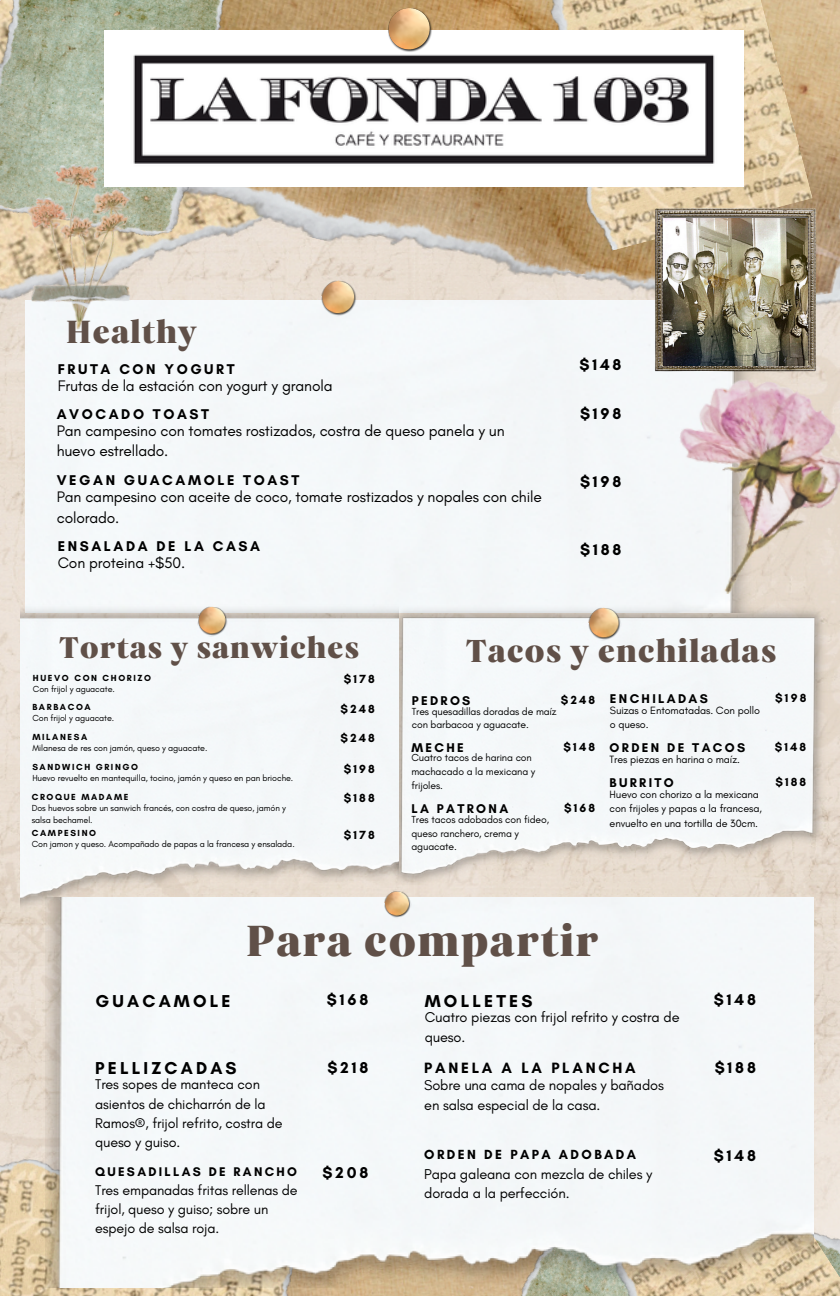
<style>
.page{position:relative;width:840px;height:1296px;background:#fff}
.page>*{position:absolute;margin:0;border:0;box-sizing:border-box;transform-origin:0 0}
.t1{font:44.4px "Carelia Upright";letter-spacing:.025em;color:#605048}
.t2{font:32.8px "Carelia Upright";letter-spacing:.025em;color:#605048}
.t3{font:32.4px "Carelia Upright";letter-spacing:.025em;color:#605048}
.t4{font:30.4px "Carelia Upright";letter-spacing:.025em;color:#605048}
.t5{font:700 17.6px "Glacial Indifference";letter-spacing:.18em;color:#000}
.t6{font:700 16px "Glacial Indifference";letter-spacing:.18em;color:#000}
.t7{font:15.6px/20.8px "Glacial Indifference";letter-spacing:-.01em;color:#000}
.t8{font:700 15.2px "Glacial Indifference";letter-spacing:.18em;color:#000}
.t9{font:14.4px/19.2px "Glacial Indifference";letter-spacing:-.01em;color:#000}
.t10{font:700 14.4px "Glacial Indifference";letter-spacing:.18em;color:#000}
.t11{font:700 13.6px "Glacial Indifference";letter-spacing:.18em;color:#000}
.t12{font:700 12.8px "Glacial Indifference";letter-spacing:.18em;color:#000}
.t13{font:700 12px "Glacial Indifference";letter-spacing:.18em;color:#000}
.t14{font:10.8px/14.4px "Glacial Indifference";letter-spacing:-.01em;color:#000}
.t15{font:10.4px/14px "Glacial Indifference";letter-spacing:-.01em;color:#000}
.t16{font:8.8px/12px "Glacial Indifference";letter-spacing:-.01em;color:#000}
.t17{font:700 8.8px "Glacial Indifference";letter-spacing:.18em;color:#000}
</style>
<div class="page">
<img style="left:0;top:347px;width:840px;height:807px">
<img style="left:142px;top:0;width:698px;height:365px">
<img style="left:517px;top:0;width:296px;height:254px">
<img style="left:0;top:0;width:253px;height:254px">
<img style="left:302px;top:1287px;width:190px;height:9px">
<img style="left:492px;top:1100px;width:348px;height:196px">
<img style="left:0;top:1154px;width:302px;height:142px">
<img style="left:584px;top:1157px;width:256px;height:139px">
<div style="left:26px;top:300px;width:627px;height:306px;background:#f4f8f9"></div>
<img style="left:46px;top:897px;width:768px;height:390px">
<img style="left:383px;top:890px;width:30px;height:30px">
<img style="left:647px;top:365px;width:193px;height:249px">
<img style="left:398px;top:606px;width:431px;height:279px">
<img style="left:587px;top:606px;width:36px;height:36px">
<img style="left:320px;top:279px;width:39px;height:39px">
<img style="left:20px;top:605px;width:378px;height:309px">
<img style="left:197px;top:606px;width:32px;height:32px">
<img style="left:105px;top:30px;width:639px;height:156px">
<img style="left:653px;top:206px;width:168px;height:165px">
<img style="left:19px;top:159px;width:123px;height:174px">
<img style="left:388px;top:7px;width:45px;height:46px">
<img style="left:664px;top:218px;width:144px;height:147px">
<h2 class="t2" style="left:66px;top:312px;width:132px">Healthy</h2>
<p class="t10" style="left:58px;top:361px;width:178px">FRUTA CON YOGURT</p>
<p class="t7" style="left:58px;top:375px;width:276px">Frutas de la estación con yogurt y granola</p>
<p class="t10" style="left:57px;top:405px;width:154px">AVOCADO TOAST</p>
<p class="t7" style="left:57px;top:420px;width:449px">Pan campesino con tomates rostizados, costra de queso panela y un huevo estrellado.</p>
<p class="t10" style="left:57px;top:472px;width:244px">VEGAN GUACAMOLE TOAST</p>
<p class="t7" style="left:57px;top:486px;width:487px">Pan campesino con aceite de coco, tomate rostizados y nopales con chile colorado.</p>
<p class="t10" style="left:58px;top:538px;width:204px">ENSALADA DE LA CASA</p>
<p class="t7" style="left:58px;top:552px;width:129px">Con proteina +$50.</p>
<p class="t6" style="left:579px;top:355px;width:44px">$148</p>
<p class="t6" style="left:580px;top:404px;width:43px">$198</p>
<p class="t6" style="left:580px;top:472px;width:43px">$198</p>
<p class="t6" style="left:580px;top:540px;width:43px">$188</p>
<h3 class="t4" style="left:59px;top:630px;width:302px">Tortas y sanwiches</h3>
<p class="t17" style="left:33px;top:672px;width:120px">HUEVO CON CHORIZO</p>
<p class="t16" style="left:33px;top:682px;width:83px">Con frijol y aguacate.</p>
<p class="t17" style="left:32px;top:702px;width:60px">BARBACOA</p>
<p class="t16" style="left:32px;top:712px;width:83px">Con frijol y aguacate.</p>
<p class="t17" style="left:32px;top:732px;width:56px">MILANESA</p>
<p class="t16" style="left:32px;top:742px;width:177px">Milanesa de res con jamón, queso y aguacate.</p>
<p class="t17" style="left:32px;top:762px;width:107px">SANDWICH GRINGO</p>
<p class="t16" style="left:32px;top:772px;width:262px">Huevo revuelto en mantequilla, tocino, jamón y queso en pan brioche.</p>
<p class="t17" style="left:32px;top:791px;width:98px">CROQUE MADAME</p>
<p class="t16" style="left:32px;top:802px;width:256px">Dos huevos sobre un sanwich francés, con costra de queso, jamón y salsa bechamel.</p>
<p class="t17" style="left:32px;top:828px;width:66px">CAMPESINO</p>
<p class="t16" style="left:32px;top:838px;width:264px">Con jamon y queso. Acompañado de papas a la francesa y ensalada.</p>
<p class="t13" style="left:344px;top:672px;width:32px">$178</p>
<p class="t13" style="left:341px;top:701px;width:36px">$248</p>
<p class="t13" style="left:341px;top:731px;width:36px">$248</p>
<p class="t13" style="left:344px;top:762px;width:33px">$198</p>
<p class="t13" style="left:344px;top:791px;width:32px">$188</p>
<p class="t13" style="left:344px;top:827px;width:32px">$178</p>
<h3 class="t3" style="left:466px;top:632px;width:312px">Tacos y enchiladas</h3>
<p class="t12" style="left:412px;top:693px;width:60px">PEDROS</p>
<p class="t15" style="left:412px;top:704px;width:146px">Tres quesadillas doradas de maíz con barbacoa y aguacate.</p>
<p class="t12" style="left:412px;top:739px;width:54px">MECHE</p>
<p class="t15" style="left:412px;top:751px;width:125px">Cuatro tacos de harina con machacado a la mexicana y frijoles.</p>
<p class="t12" style="left:411px;top:801px;width:98px">LA PATRONA</p>
<p class="t15" style="left:411px;top:812px;width:139px">Tres tacos adobados con fideo, queso ranchero, crema y aguacate.</p>
<p class="t13" style="left:775px;top:690px;width:33px">$198</p>
<p class="t13" style="left:775px;top:739px;width:33px">$148</p>
<p class="t13" style="left:775px;top:775px;width:32px">$188</p>
<p class="t12" style="left:610px;top:691px;width:100px">ENCHILADAS</p>
<p class="t14" style="left:610px;top:703px;width:151px">Suizas o Entomatadas. Con pollo o queso.</p>
<p class="t12" style="left:610px;top:740px;width:137px">ORDEN DE TACOS</p>
<p class="t14" style="left:610px;top:752px;width:132px">Tres piezas en harina o maíz.</p>
<p class="t12" style="left:610px;top:775px;width:66px">BURRITO</p>
<p class="t14" style="left:610px;top:787px;width:154px">Huevo con chorizo a la mexicana con frijoles y papas a la francesa, envuelto en una tortilla de 30cm.</p>
<p class="t13" style="left:561px;top:693px;width:36px">$248</p>
<p class="t13" style="left:564px;top:739px;width:33px">$148</p>
<p class="t13" style="left:564px;top:800px;width:33px">$168</p>
<h1 class="t1" style="left:246px;top:914px;width:354px">Para compartir</h1>
<p class="t5" style="left:96px;top:990px;width:136px">GUACAMOLE</p>
<p class="t5" style="left:95px;top:1058px;width:143px">PELLIZCADAS</p>
<p class="t9" style="left:95px;top:1075px;width:189px">Tres sopes de manteca con asientos de chicharrón de la<br>Ramos®, frijol refrito, costra de queso y guiso.</p>
<p class="t12" style="left:95px;top:1164px;width:203px">QUESADILLAS DE RANCHO</p>
<p class="t9" style="left:95px;top:1181px;width:204px">Tres empanadas fritas rellenas de frijol, queso y guiso; sobre un espejo de salsa roja.</p>
<p class="t6" style="left:327px;top:990px;width:43px">$168</p>
<p class="t6" style="left:328px;top:1058px;width:42px">$218</p>
<p class="t6" style="left:323px;top:1163px;width:47px">$208</p>
<p class="t5" style="left:425px;top:990px;width:109px">MOLLETES</p>
<p class="t9" style="left:425px;top:1008px;width:256px">Cuatro piezas con frijol refrito y costra de queso.</p>
<p class="t8" style="left:424px;top:1058px;width:213px">PANELA A LA PLANCHA</p>
<p class="t9" style="left:424px;top:1076px;width:241px">Sobre una cama de nopales y bañados en salsa especial de la casa.</p>
<p class="t11" style="left:424px;top:1146px;width:213px">ORDEN DE PAPA ADOBADA</p>
<p class="t9" style="left:424px;top:1164px;width:230px">Papa galeana con mezcla de chiles y dorada a la perfección.</p>
<p class="t6" style="left:714px;top:990px;width:44px">$148</p>
<p class="t6" style="left:715px;top:1058px;width:43px">$188</p>
<p class="t6" style="left:714px;top:1146px;width:44px">$148</p>
</div>
